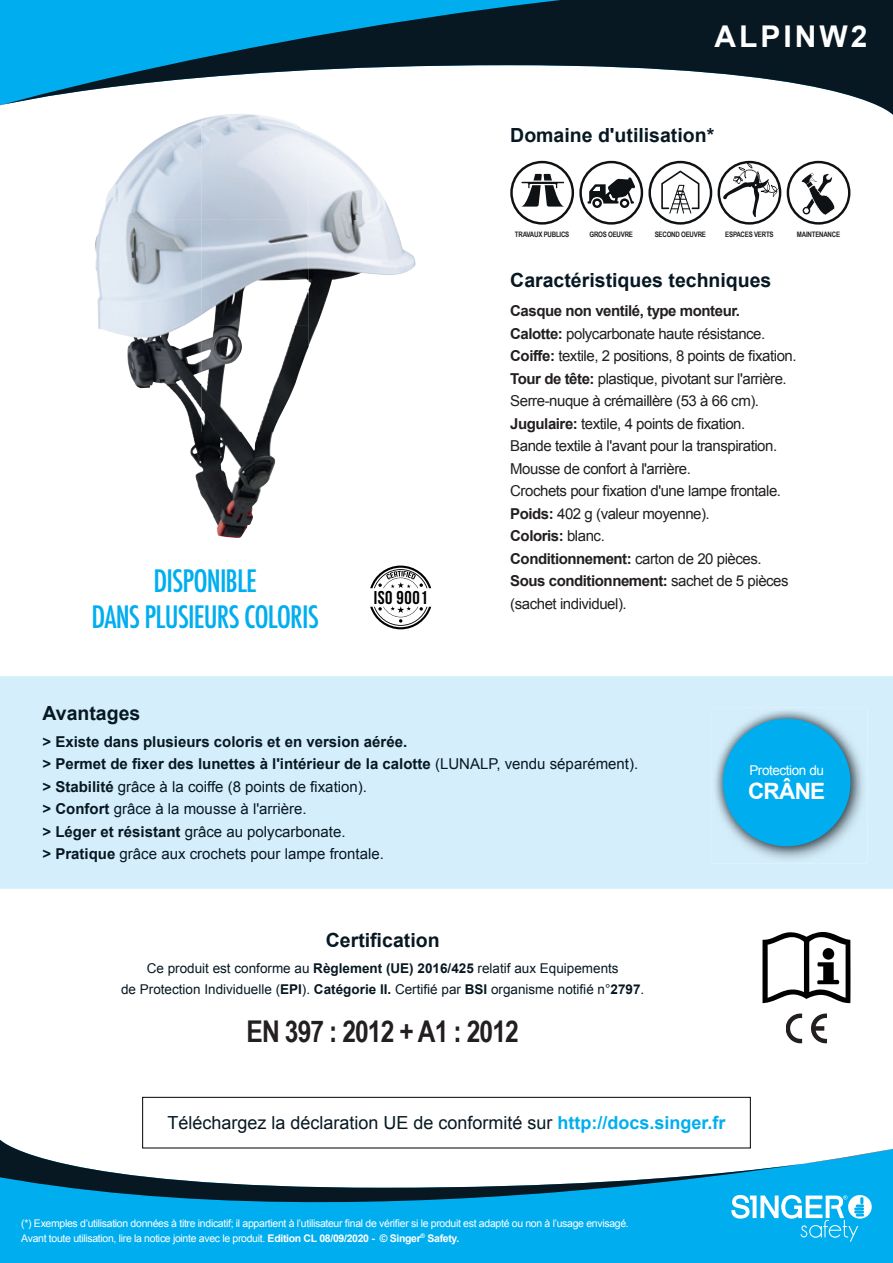
<style>
.page{position:relative;width:893px;height:1263px;background:#fff}
.page>*{position:absolute;margin:0;border:0;box-sizing:border-box;transform-origin:0 0}
.t1{font:500 condensed 30px/36px "Futura";letter-spacing:-.03em;color:#00aeef;text-align:center}
.t2{font:700 30px "Arial Narrow";letter-spacing:-.03em;color:#231f20}
.t3{font:700 30px "Arial";letter-spacing:.1em;color:#fff}
.t4{font:700 22.5px "Arial";letter-spacing:-.03em;color:#fff}
.t5{font:700 19.5px "Arial";color:#071822}
.t6{font:700 18.6px "Bebas Neue";letter-spacing:.03em;color:#000001}
.t7{font:18px "Arial";color:#071822}
.t8{font:15px/22.5px "Arial";letter-spacing:-.03em;color:#231f20}
.t9{font:15px/22.5px "Arial";color:#071822}
.t10{font:13.5px/21px "Arial";color:#071822;text-align:center}
.t11{font:13.5px "Arial";letter-spacing:-.03em;color:#fff}
.t12{font:10.5px/15px "Arial";letter-spacing:-.03em;color:#fff}
.t13{font:700 7.5px "Arial Narrow";letter-spacing:-.03em;color:#231f20}
.s1{font-weight:700}
.s2{font-weight:700;color:#00aeef}
</style>
<div class="page">
<svg style="left:0;top:0;width:893px;height:115px"></svg>
<div style="left:0;top:676px;width:893px;height:213px;background:#d4effb"></div>
<div style="left:510px;top:161px;width:64px;height:64px;border:2px solid #0f1214;border-radius:50%"></div>
<svg style="left:520px;top:174px;width:46px;height:51px"></svg>
<svg style="left:587px;top:177px;width:48px;height:31px"></svg>
<div style="left:579px;top:161px;width:64px;height:64px;border:2px solid #0f1214;border-radius:50%"></div>
<div style="left:648px;top:161px;width:64px;height:64px;border:2px solid #0f1214;border-radius:50%"></div>
<svg style="left:661px;top:171px;width:38px;height:43px"></svg>
<div style="left:718px;top:161px;width:63px;height:64px;border:2px solid #0f1214;border-radius:50%"></div>
<svg style="left:723px;top:163px;width:56px;height:54px"></svg>
<div style="left:787px;top:161px;width:63px;height:64px;border:2px solid #0f1214;border-radius:50%"></div>
<svg style="left:801px;top:173px;width:34px;height:42px"></svg>
<div style="left:0;top:1250px;width:893px;height:13px;background:#00aeef"></div>
<svg style="left:0;top:1140px;width:893px;height:110px;fill:#00aeef"></svg>
<div style="left:142px;top:1097px;width:608px;height:51px;border:1px solid #000"></div>
<svg style="left:731px;top:1195px;width:141px;height:47px"></svg>
<img style="left:712px;top:708px;width:155px;height:155px">
<img style="left:713px;top:709px;width:147px;height:146px">
<div style="left:723px;top:719px;width:127px;height:127px;background:#00aeef;border-radius:50%"></div>
<svg style="left:370px;top:566px;width:61px;height:22px"></svg>
<svg style="left:370px;top:606px;width:61px;height:23px"></svg>
<svg style="left:762px;top:932px;width:88px;height:71px"></svg>
<div style="left:823px;top:948px;width:11px;height:12px;background:#000001;border-radius:50%"></div>
<svg style="left:811px;top:1013px;width:16px;height:30px"></svg>
<svg style="left:786px;top:1013px;width:16px;height:30px"></svg>
<img style="left:101px;top:119px;width:100px;height:101px">
<img style="left:201px;top:114px;width:108px;height:106px">
<img style="left:309px;top:276px;width:42px;height:69px">
<img style="left:362px;top:170px;width:53px;height:105px">
<img style="left:95px;top:220px;width:214px;height:106px">
<img style="left:98px;top:326px;width:211px;height:106px">
<img style="left:190px;top:432px;width:65px;height:106px">
<img style="left:255px;top:432px;width:20px;height:72px">
<h1 class="t3" style="left:714px;top:17px;width:154px">ALPINW2</h1>
<h1 class="t1" style="left:92px;top:563px;width:229px">DISPONIBLE<br>DANS PLUSIEURS COLORIS</h1>
<p class="t6" style="left:374px;top:587px;width:55px">ISO 9001</p>
<h3 class="t5" style="left:510px;top:123px;width:206px">Domaine d'utilisation*</h3>
<p class="t13" style="left:515px;top:229px;width:56px">TRAVAUX PUBLICS</p>
<p class="t13" style="left:589px;top:229px;width:45px">GROS OEUVRE</p>
<p class="t13" style="left:655px;top:229px;width:53px">SECOND OEUVRE</p>
<p class="t13" style="left:725px;top:229px;width:50px">ESPACES VERTS</p>
<p class="t13" style="left:797px;top:229px;width:45px">MAINTENANCE</p>
<h3 class="t5" style="left:510px;top:267px;width:263px">Caractéristiques techniques</h3>
<p class="t8" style="left:510px;top:300px;width:288px"><span class="s1">Casque non ventilé, type monteur.<br>Calotte:</span> polycarbonate haute résistance.<br><span class="s1">Coiffe:</span> textile, 2 positions, 8 points de fixation.<br><span class="s1">Tour de tête:</span> plastique, pivotant sur l'arrière.<br>Serre-nuque à crémaillère (53 à 66 cm).<br><span class="s1">Jugulaire:</span> textile, 4 points de fixation.<br>Bande textile à l'avant pour la transpiration.<br>Mousse de confort à l'arrière.<br>Crochets pour fixation d'une lampe frontale.<br><span class="s1">Poids:</span> 402 g (valeur moyenne).<br><span class="s1">Coloris:</span> blanc.<br><span class="s1">Conditionnement:</span> carton de 20 pièces.<br><span class="s1">Sous conditionnement:</span> sachet de 5 pièces (sachet individuel).</p>
<h3 class="t5" style="left:43px;top:700px;width:99px">Avantages</h3>
<p class="t9" style="left:43px;top:730px;width:597px"><span class="s1">&gt; Existe dans plusieurs coloris et en version aérée.<br>&gt; Permet de fixer des lunettes à l'intérieur de la calotte</span> (LUNALP, vendu séparément). <span class="s1">&gt; Stabilité</span> grâce à la coiffe (8 points de fixation).<br><span class="s1">&gt; Confort</span> grâce à la mousse à l'arrière.<br><span class="s1">&gt; Léger et résistant</span> grâce au polycarbonate.<br><span class="s1">&gt; Pratique</span> grâce aux crochets pour lampe frontale.</p>
<h3 class="t5" style="left:326px;top:928px;width:115px">Certification</h3>
<p class="t10" style="left:121px;top:957px;width:525px">Ce produit est conforme au <span class="s1">Règlement (UE) 2016/425</span> relatif aux Equipements<br>de Protection Individuelle (<span class="s1">EPI</span>). <span class="s1">Catégorie II.</span> Certifié par <span class="s1">BSI</span> organisme notifié n°<span class="s1">2797</span>.</p>
<h1 class="t2" style="left:247px;top:1009px;width:274px">EN 397 : 2012 + A1 : 2012</h1>
<p class="t11" style="left:749px;top:762px;width:76px">Protection du</p>
<h2 class="t4" style="left:748px;top:777px;width:79px">CRÂNE</h2>
<p class="t7" style="left:167px;top:1111px;width:560px">Téléchargez la déclaration UE de conformité sur <span class="s2">http://docs.singer.fr</span></p>
<p class="t12" style="left:21px;top:1215px;width:609px">(*) Exemples d’utilisation données à titre indicatif; il appartient à l’utilisateur final de vérifier si le produit est adapté ou non à l’usage envisagé.<br>Avant toute utilisation, lire la notice jointe avec le produit. <span class="s1">Edition CL 08/09/2020 - © Singer</span><sup>®</sup> <span class="s1">Safety.</span></p>
</div>
